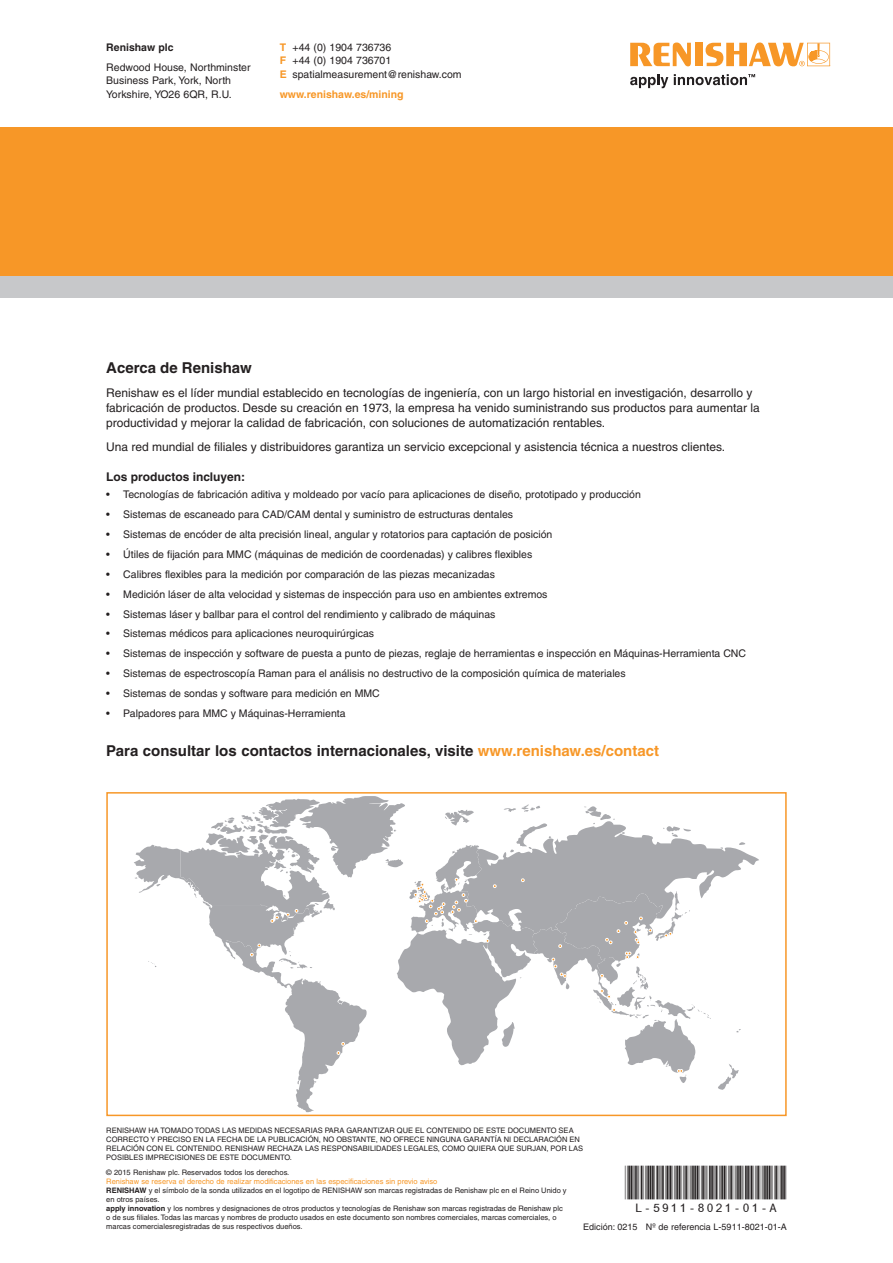
<style>
.page{position:relative;width:893px;height:1263px;background:#fff}
.page>*{position:absolute;margin:0;border:0;box-sizing:border-box;transform-origin:0 0}
.t1{font:48px "MBH16 B";color:#231f20}
.t2{font:700 15px "Helvetica";color:#231f20}
.t3{font:12px/15px "Helvetica";color:#231f20}
.t4{font:700 12px "Helvetica";color:#231f20}
.t5{font:10.5px/13.5px "Helvetica";color:#231f20}
.t6{font:700 10.5px "Helvetica";color:#f79727}
.t7{font:700 10.5px "Helvetica";color:#231f20}
.t8{font:9px "Helvetica";color:#231f20}
.t9{font:7.5px/9px "Helvetica";color:#231f20}
.s1{font-weight:700;color:#f79727}
.s2{color:#f79727}
.s3{font-weight:700}
</style>
<div class="page">
<div style="left:0;top:128px;width:893px;height:148px;background:#f79727"></div>
<svg style="left:630px;top:74px;width:38px;height:14px"></svg>
<svg style="left:630px;top:43px;width:61px;height:23px"></svg>
<div style="left:695px;top:43px;width:8px;height:23px;background:#f79727"></div>
<svg style="left:706px;top:43px;width:124px;height:23px"></svg>
<svg style="left:674px;top:74px;width:81px;height:11px"></svg>
<svg style="left:134px;top:796px;width:625px;height:316px"></svg>
<div style="left:106px;top:792px;width:681px;height:324px;border:2px solid #f79727"></div>
<div style="left:0;top:276px;width:893px;height:22px;background:#c7c8ca"></div>
<p class="t7" style="left:106px;top:41px;width:69px">Renishaw plc</p>
<p class="t5" style="left:106px;top:60px;width:146px">Redwood House, Northminster<br>Business Park, York, North<br>Yorkshire, YO26 6QR, R.U.</p>
<p class="t5" style="left:280px;top:40px;width:183px"><span class="s1">T</span> +44 (0) 1904 736736<br><span class="s1">F</span> +44 (0) 1904 736701<br><span class="s1">E</span> spatialmeasurement@renishaw.com</p>
<p class="t6" style="left:280px;top:88px;width:125px">www.renishaw.es/mining</p>
<h2 class="t2" style="left:106px;top:359px;width:147px">Acerca de Renishaw</h2>
<p class="t3" style="left:106px;top:385px;width:655px">Renishaw es el líder mundial establecido en tecnologías de ingeniería, con un largo historial en investigación, desarrollo y fabricación de productos. Desde su creación en 1973, la empresa ha venido suministrando sus productos para aumentar la productividad y mejorar la calidad de fabricación, con soluciones de automatización rentables.</p>
<p class="t3" style="left:106px;top:439px;width:620px">Una red mundial de filiales y distribuidores garantiza un servicio excepcional y asistencia técnica a nuestros clientes.</p>
<p class="t4" style="left:106px;top:469px;width:140px">Los productos incluyen:</p>
<p class="t5" style="left:106px;top:488px;width:536px">• Tecnologías de fabricación aditiva y moldeado por vacío para aplicaciones de diseño, prototipado y producción</p>
<p class="t5" style="left:106px;top:508px;width:408px">• Sistemas de escaneado para CAD/CAM dental y suministro de estructuras dentales</p>
<p class="t5" style="left:106px;top:528px;width:448px">• Sistemas de encóder de alta precisión lineal, angular y rotatorios para captación de posición</p>
<p class="t5" style="left:106px;top:547px;width:428px">• Útiles de fijación para MMC (máquinas de medición de coordenadas) y calibres flexibles</p>
<p class="t5" style="left:106px;top:567px;width:390px">• Calibres flexibles para la medición por comparación de las piezas mecanizadas</p>
<p class="t5" style="left:106px;top:587px;width:443px">• Medición láser de alta velocidad y sistemas de inspección para uso en ambientes extremos</p>
<p class="t5" style="left:106px;top:607px;width:391px">• Sistemas láser y ballbar para el control del rendimiento y calibrado de máquinas</p>
<p class="t5" style="left:106px;top:627px;width:269px">• Sistemas médicos para aplicaciones neuroquirúrgicas</p>
<p class="t5" style="left:106px;top:647px;width:641px">• Sistemas de inspección y software de puesta a punto de piezas, reglaje de herramientas e inspección en Máquinas-Herramienta CNC</p>
<p class="t5" style="left:106px;top:667px;width:521px">• Sistemas de espectroscopía Raman para el análisis no destructivo de la composición química de materiales</p>
<p class="t5" style="left:106px;top:687px;width:275px">• Sistemas de sondas y software para medición en MMC</p>
<p class="t5" style="left:106px;top:706px;width:241px">• Palpadores para MMC y Máquinas-Herramienta</p>
<h2 class="t2" style="left:106px;top:741px;width:554px">Para consultar los contactos internacionales, visite <span class="s2">www.renishaw.es/contact</span></h2>
<p class="t9" style="left:106px;top:1125px;width:478px">RENISHAW HA TOMADO TODAS LAS MEDIDAS NECESARIAS PARA GARANTIZAR QUE EL CONTENIDO DE ESTE DOCUMENTO SEA CORRECTO Y PRECISO EN LA FECHA DE LA PUBLICACIÓN, NO OBSTANTE, NO OFRECE NINGUNA GARANTÍA NI DECLARACIÓN EN RELACIÓN CON EL CONTENIDO. RENISHAW RECHAZA LAS RESPONSABILIDADES LEGALES, COMO QUIERA QUE SURJAN, POR LAS POSIBLES IMPRECISIONES DE ESTE DOCUMENTO.</p>
<p class="t9" style="left:106px;top:1168px;width:185px">© 2015 Renishaw plc. Reservados todos los derechos.</p>
<p class="t9" style="left:106px;top:1177px;width:462px"><span class="s2">Renishaw se reserva el derecho de realizar modificaciones en las especificaciones sin previo aviso<br></span><span class="s3">RENISHAW</span> y el símbolo de la sonda utilizados en el logotipo de RENISHAW son marcas registradas de Renishaw plc en el Reino Unido y en otros países.<br><span class="s3">apply innovation</span> y los nombres y designaciones de otros productos y tecnologías de Renishaw son marcas registradas de Renishaw plc o de sus filiales. Todas las marcas y nombres de producto usados en este documento son nombres comerciales, marcas comerciales, o marcas comercialesregistradas de sus respectivos dueños.</p>
<h1 class="t1" style="left:625px;top:1167px;width:163px">*L-5911-8021-01-A*</h1>
<p class="t8" style="left:583px;top:1222px;width:205px">Edición: 0215 Nº de referencia L-5911-8021-01-A</p>
</div>
